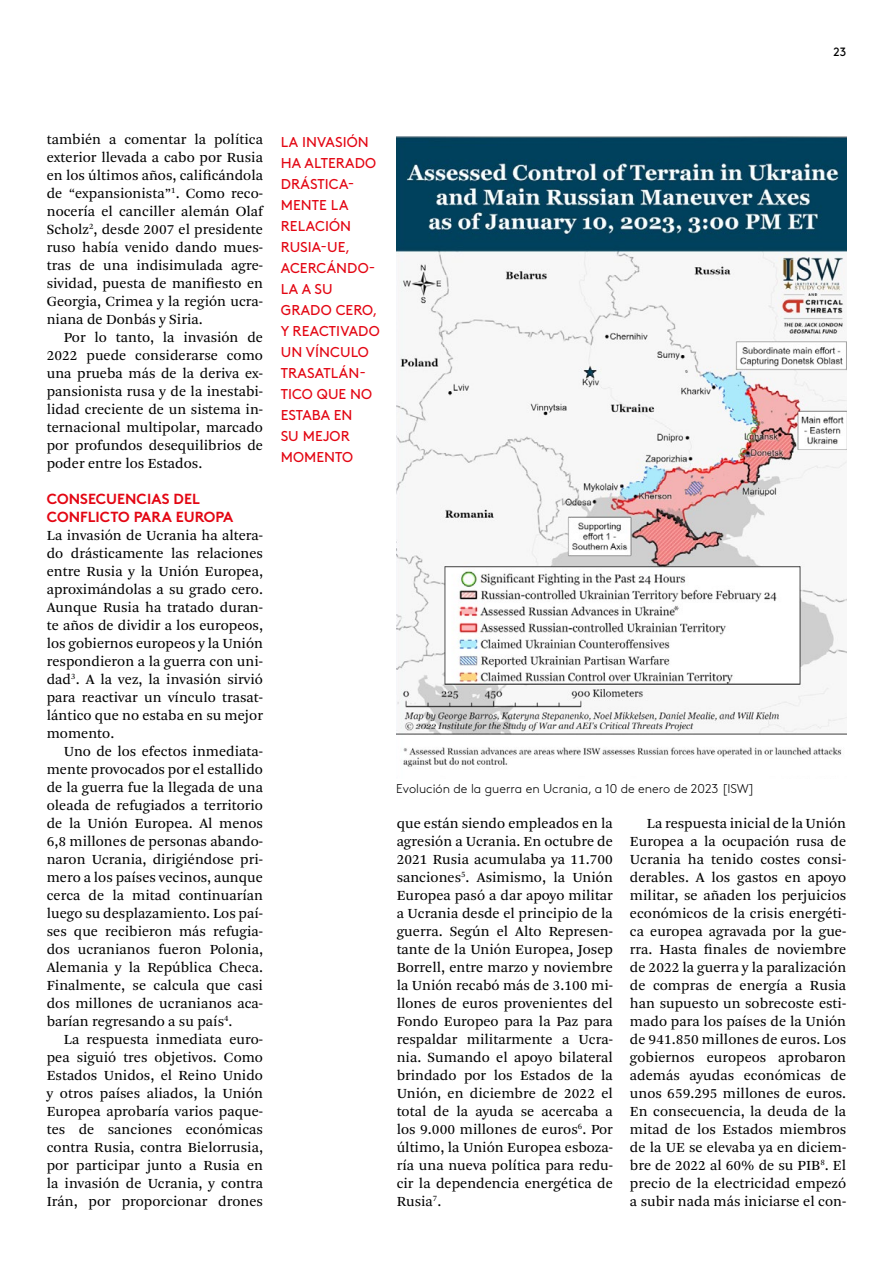
<style>
.page{position:relative;width:893px;height:1263px;background:#fff}
.page>*{position:absolute;margin:0;border:0;box-sizing:border-box;transform-origin:0 0}
.t1{font:14.7px/18px "Arnhem Pro Blond";color:#000;text-align:justify}
.t2{font:700 14.7px/18px "Brown";color:#e30613}
.t3{font:14.25px/21px "Brown";letter-spacing:.005em;color:#e30613}
.t4{font:300 12.75px "Brown";color:#000}
.t5{font:12px "Brown";color:#000}
</style>
<div class="page">
<img style="left:397px;top:137px;width:449px;height:630px">
<p class="t5" style="left:833px;top:42px;width:14px">23</p>
<p class="t1" style="left:47px;top:130px;width:218px">también a comentar la política exterior llevada a cabo por Rusia en los últimos años, calificándola de “expansionista”<sup>1</sup>. Como reco&shy;nocería el canciller alemán Olaf Scholz<sup>2</sup>, desde 2007 el presidente ruso había venido dando mues&shy;tras de una indisimulada agre&shy;sividad, puesta de manifiesto en Georgia, Crimea y la región ucra&shy;niana de Donbás y Siria.</p>
<p class="t1" style="left:47px;top:328px;width:218px;text-indent:17px">Por lo tanto, la invasión de 2022 puede considerarse como una prueba más de la deriva ex&shy;pansionista rusa y de la inestabi&shy;lidad creciente de un sistema in&shy;ternacional multipolar, marcado por profundos desequilibrios de poder entre los Estados.</p>
<p class="t2" style="left:47px;top:488px;width:188px">CONSECUENCIAS DEL<br>CONFLICTO PARA EUROPA</p>
<p class="t1" style="left:47px;top:527px;width:218px">La invasión de Ucrania ha altera&shy;do drásticamente las relaciones entre Rusia y la Unión Europea, aproximándolas a su grado cero.<br>Aunque Rusia ha tratado duran&shy;te años de dividir a los europeos, los gobiernos europeos y la Unión respondieron a la guerra con uni&shy;dad<sup>3</sup>. A la vez, la invasión sirvió para reactivar un vínculo trasat&shy;lántico que no estaba en su mejor momento.</p>
<p class="t1" style="left:47px;top:742px;width:218px;text-indent:17px">Uno de los efectos inmediata&shy;mente provocados por el estallido de la guerra fue la llegada de una oleada de refugiados a territorio de la Unión Europea. Al menos 6,8 millones de personas abando&shy;naron Ucrania, dirigiéndose pri&shy;mero a los países vecinos, aunque cerca de la mitad continuarían luego su desplazamiento. Los paí&shy;ses que recibieron más refugia&shy;dos ucranianos fueron Polonia, Alemania y la República Checa.<br>Finalmente, se calcula que casi dos millones de ucranianos aca&shy;barían regresando a su país<sup>4</sup>.</p>
<p class="t1" style="left:47px;top:1030px;width:218px;text-indent:17px">La respuesta inmediata euro&shy;pea siguió tres objetivos. Como Estados Unidos, el Reino Unido y otros países aliados, la Unión Europea aprobaría varios paque&shy;tes de sanciones económicas contra Rusia, contra Bielorrusia, por participar junto a Rusia en la invasión de Ucrania, y contra Irán, por proporcionar drones</p>
<p class="t3" style="left:281px;top:130px;width:100px">LA INVASIÓN<br>HA ALTERADO<br>DRÁSTICA-<br>MENTE LA<br>RELACIÓN<br>RUSIA-UE,<br>ACERCÁNDO-<br>LA A SU<br>GRADO CERO,<br>Y REACTIVADO<br>UN VÍNCULO<br>TRASATLÁN-<br>TICO QUE NO<br>ESTABA EN<br>SU MEJOR<br>MOMENTO</p>
<p class="t4" style="left:396px;top:779px;width:360px">Evolución de la guerra en Ucrania, a 10 de enero de 2023 [ISW]</p>
<p class="t1" style="left:397px;top:815px;width:218px">que están siendo empleados en la agresión a Ucrania. En octubre de 2021 Rusia acumulaba ya 11.700 sanciones<sup>5</sup>. Asimismo, la Unión Europea pasó a dar apoyo militar a Ucrania desde el principio de la guerra. Según el Alto Represen&shy;tante de la Unión Europea, Josep Borrell, entre marzo y noviembre la Unión recabó más de 3.100 mi&shy;llones de euros provenientes del Fondo Europeo para la Paz para respaldar militarmente a Ucra&shy;nia. Sumando el apoyo bilateral brindado por los Estados de la Unión, en diciembre de 2022 el total de la ayuda se acercaba a los 9.000 millones de euros<sup>6</sup>. Por último, la Unión Europea esboza&shy;ría una nueva política para redu&shy;cir la dependencia energética de Rusia<sup>7</sup>.</p>
<p class="t1" style="left:630px;top:814px;width:218px;text-indent:17px">La respuesta inicial de la Unión Europea a la ocupación rusa de Ucrania ha tenido costes consi&shy;derables. A los gastos en apoyo militar, se añaden los perjuicios económicos de la crisis energéti&shy;ca europea agravada por la gue&shy;rra. Hasta finales de noviembre de 2022 la guerra y la paralización de compras de energía a Rusia han supuesto un sobrecoste esti&shy;mado para los países de la Unión de 941.850 millones de euros. Los gobiernos europeos aprobaron además ayudas económicas de unos 659.295 millones de euros.<br>En consecuencia, la deuda de la mitad de los Estados miembros de la UE se elevaba ya en diciem&shy;bre de 2022 al 60% de su PIB<sup>8</sup>. El precio de la electricidad empezó a subir nada más iniciarse el con-</p>
</div>
